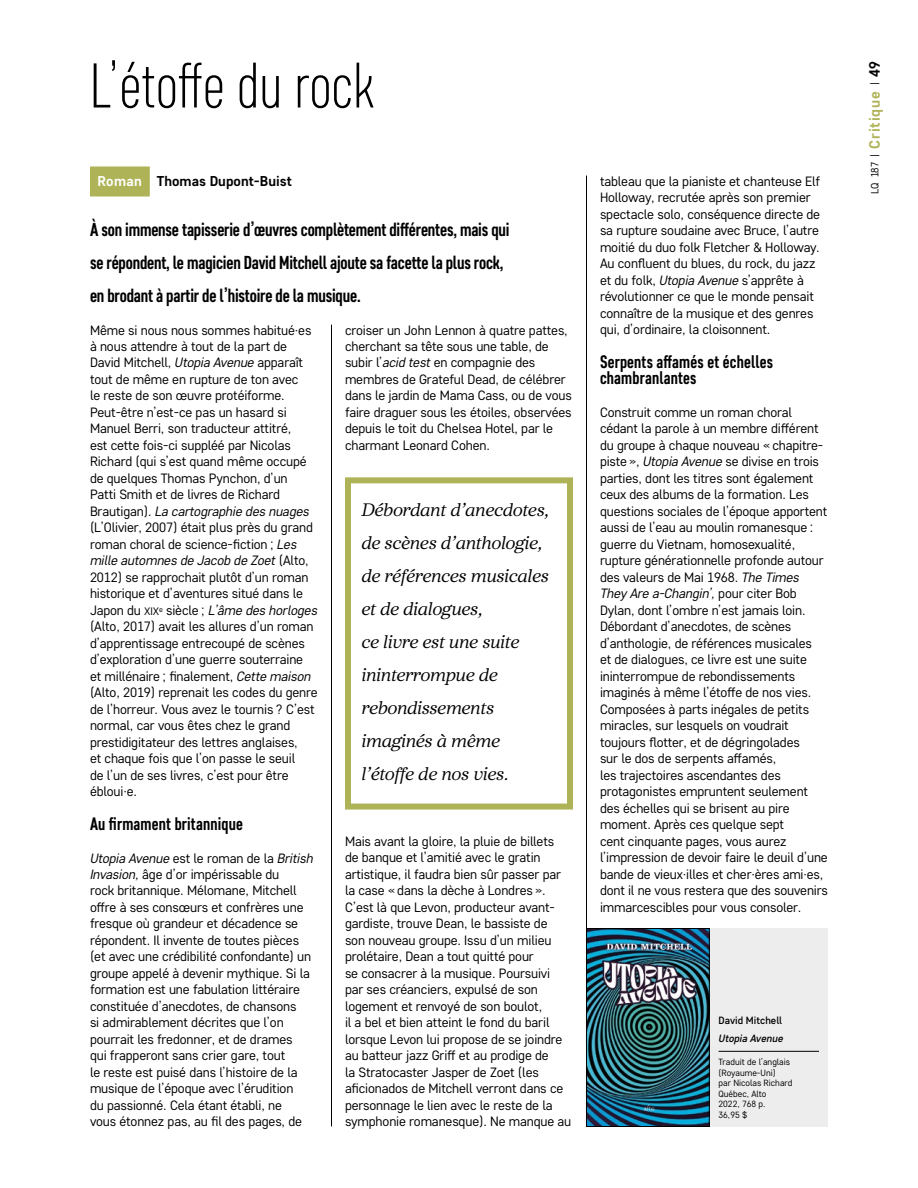
<style>
.page{position:relative;width:918px;height:1188px;background:#fff}
.page>*{position:absolute;margin:0;border:0;box-sizing:border-box;transform-origin:0 0}
.t1{font:300 63px "Core Sans D27 Cn";letter-spacing:.005em;color:#000}
.t2{font:700 18.75px/33px "Core Sans D57 Cn";letter-spacing:-.01em;color:#000}
.t3{font:18px/33px "Core Serif N 35 Regular It";letter-spacing:-.015em;color:#000}
.t4{font:700 18px/16.5px "Core Sans D57 Cn";letter-spacing:.01em;color:#000}
.t5{font:700 15px "Core Sans D55";letter-spacing:.05em;color:#afb357}
.t6{font:700 14.25px "Core Sans D55";color:#000}
.t7{font:13.5px/16.5px "Core Sans D35";letter-spacing:-.01em;color:#000}
.t8{font:500 10.5px "Core Sans D45";color:#000}
.t9{font:italic 500 10.5px "Core Sans D45";color:#000}
.t10{font:9px/10.5px "Core Sans D35";color:#000}
.s1{color:#fff}
.s2{font-style:italic}
.s3{font-family:"Core Sans D35 Regular SC800";font-size:10.8px}
.s4{font-family:"Core Sans D35";font-weight:400;font-size:10.5px;color:#000}
.s5{color:#000}
</style>
<div class="page">
<div style="left:90px;top:166px;width:60px;height:30px;background:#afb357"></div>
<div style="left:345px;top:477px;width:228px;height:333px;border:6px solid #afb357"></div>
<hr style="left:331px;top:325px;width:1px;height:801px;background:#000">
<hr style="left:586px;top:176px;width:1px;height:950px;background:#000">
<div style="left:710px;top:928px;width:118px;height:198px;background:#ededed"></div>
<hr style="left:719px;top:1051px;width:100px;height:1px;background:#000">
<img style="left:588px;top:930px;width:120px;height:195px">
<div style="left:586px;top:928px;width:124px;height:199px;border:1px solid #000"></div>
<h1 class="t1" style="left:90px;top:47px;width:286px">L’étoffe du rock</h1>
<p class="t6" style="left:97px;top:172px;width:196px"><span class="s1">Roman</span> Thomas Dupont-Buist</p>
<h2 class="t2" style="left:90px;top:212px;width:421px">À son immense tapisserie d’œuvres complètement différentes, mais qui se répondent, le magicien David Mitchell ajoute sa facette la plus rock, en brodant à partir de l’histoire de la musique.</h2>
<p class="t7" style="left:90px;top:321px;width:229px">Même si nous nous sommes habitué·es à nous attendre à tout de la part de David Mitchell, <span class="s2">Utopia Avenue</span> apparaît tout de même en rupture de ton avec<br>le reste de son œuvre protéiforme.<br>Peut-être n’est-ce pas un hasard si Manuel Berri, son traducteur attitré,<br>est cette fois-ci suppléé par Nicolas Richard (qui s’est quand même occupé de quelques Thomas Pynchon, d’un<br>Patti Smith et de livres de Richard Brautigan). <span class="s2">La cartographie des nuages </span>(L’Olivier, 2007) était plus près du grand roman choral de science-fiction ; <span class="s2">Les mille automnes de Jacob de Zoet</span> (Alto, 2012) se rapprochait plutôt d’un roman historique et d’aventures situé dans le Japon du <span class="s3">xix</span><sup>e</sup> siècle ; <span class="s2">L’âme des horloges </span>(Alto, 2017) avait les allures d’un roman d’apprentissage entrecoupé de scènes d’exploration d’une guerre souterraine et millénaire ; finalement, <span class="s2">Cette maison </span>(Alto, 2019) reprenait les codes du genre de l’horreur. Vous avez le tournis ? C’est normal, car vous êtes chez le grand prestidigitateur des lettres anglaises,<br>et chaque fois que l’on passe le seuil<br>de l’un de ses livres, c’est pour être ébloui·e.</p>
<h3 class="t4" style="left:90px;top:815px;width:154px">Au firmament britannique</h3>
<p class="t7" style="left:90px;top:849px;width:225px"><span class="s2">Utopia Avenue</span> est le roman de la <span class="s2">British Invasion,</span> âge d’or impérissable du<br>rock britannique. Mélomane, Mitchell offre à ses consœurs et confrères une fresque où grandeur et décadence se répondent. Il invente de toutes pièces (et avec une crédibilité confondante) un groupe appelé à devenir mythique. Si la formation est une fabulation littéraire constituée d’anecdotes, de chansons<br>si admirablement décrites que l’on pourrait les fredonner, et de drames<br>qui frapperont sans crier gare, tout<br>le reste est puisé dans l’histoire de la musique de l’époque avec l’érudition<br>du passionné. Cela étant établi, ne<br>vous étonnez pas, au fil des pages, de</p>
<p class="t7" style="left:345px;top:321px;width:228px">croiser un John Lennon à quatre pattes, cherchant sa tête sous une table, de subir l’<span class="s2">acid test</span> en compagnie des membres de Grateful Dead, de célébrer dans le jardin de Mama Cass, ou de vous faire draguer sous les étoiles, observées depuis le toit du Chelsea Hotel, par le charmant Leonard Cohen.</p>
<h3 class="t3" style="left:362px;top:493px;width:190px">Débordant d’anecdotes, de scènes d’anthologie, de références musicales et de dialogues,<br>ce livre est une suite ininterrompue de rebondissements imaginés à même l’étoffe de nos vies.</h3>
<p class="t7" style="left:345px;top:833px;width:228px">Mais avant la gloire, la pluie de billets<br>de banque et l’amitié avec le gratin artistique, il faudra bien sûr passer par la case « dans la dèche à Londres ».<br>C’est là que Levon, producteur avant&shy;gardiste, trouve Dean, le bassiste de<br>son nouveau groupe. Issu d’un milieu prolétaire, Dean a tout quitté pour<br>se consacrer à la musique. Poursuivi par ses créanciers, expulsé de son logement et renvoyé de son boulot,<br>il a bel et bien atteint le fond du baril lorsque Levon lui propose de se joindre au batteur jazz Griff et au prodige de<br>la Stratocaster Jasper de Zoet (les aficionados de Mitchell verront dans ce personnage le lien avec le reste de la symphonie romanesque). Ne manque au</p>
<p class="t7" style="left:600px;top:173px;width:222px">tableau que la pianiste et chanteuse Elf Holloway, recrutée après son premier spectacle solo, conséquence directe de sa rupture soudaine avec Bruce, l’autre moitié du duo folk Fletcher &amp; Holloway.<br>Au confluent du blues, du rock, du jazz et du folk, <span class="s2">Utopia Avenue</span> s’apprête à révolutionner ce que le monde pensait connaître de la musique et des genres qui, d’ordinaire, la cloisonnent.</p>
<h3 class="t4" style="left:600px;top:353px;width:175px">Serpents affamés et échelles chambranlantes</h3>
<p class="t7" style="left:600px;top:404px;width:229px">Construit comme un roman choral cédant la parole à un membre différent du groupe à chaque nouveau « chapitre&shy;piste », <span class="s2">Utopia Avenue</span> se divise en trois parties, dont les titres sont également ceux des albums de la formation. Les questions sociales de l’époque apportent aussi de l’eau au moulin romanesque : guerre du Vietnam, homosexualité, rupture générationnelle profonde autour des valeurs de Mai 1968. <span class="s2">The Times They Are a-Changin’,</span> pour citer Bob Dylan, dont l’ombre n’est jamais loin.<br>Débordant d’anecdotes, de scènes d’anthologie, de références musicales<br>et de dialogues, ce livre est une suite ininterrompue de rebondissements imaginés à même l’étoffe de nos vies.<br>Composées à parts inégales de petits miracles, sur lesquels on voudrait toujours flotter, et de dégringolades<br>sur le dos de serpents affamés,<br>les trajectoires ascendantes des protagonistes empruntent seulement des échelles qui se brisent au pire moment. Après ces quelque sept<br>cent cinquante pages, vous aurez l’impression de devoir faire le deuil d’une bande de vieux·illes et cher·ères ami·es, dont il ne vous restera que des souvenirs immarcescibles pour vous consoler.</p>
<p class="t8" style="left:719px;top:1014px;width:65px">David Mitchell</p>
<p class="t9" style="left:719px;top:1031px;width:66px">Utopia Avenue</p>
<p class="t10" style="left:719px;top:1056px;width:75px">Traduit de l’anglais (Royaume-Uni)<br>par Nicolas Richard<br>Québec, Alto<br>2022, 768 p.<br>36,95 $</p>
<p class="t5" style="left:865px;top:194px;width:134px;rotate:-90deg"><span class="s4">LQ 187 |</span> Critique <span class="s4">|</span> <span class="s5">49</span></p>
</div>
